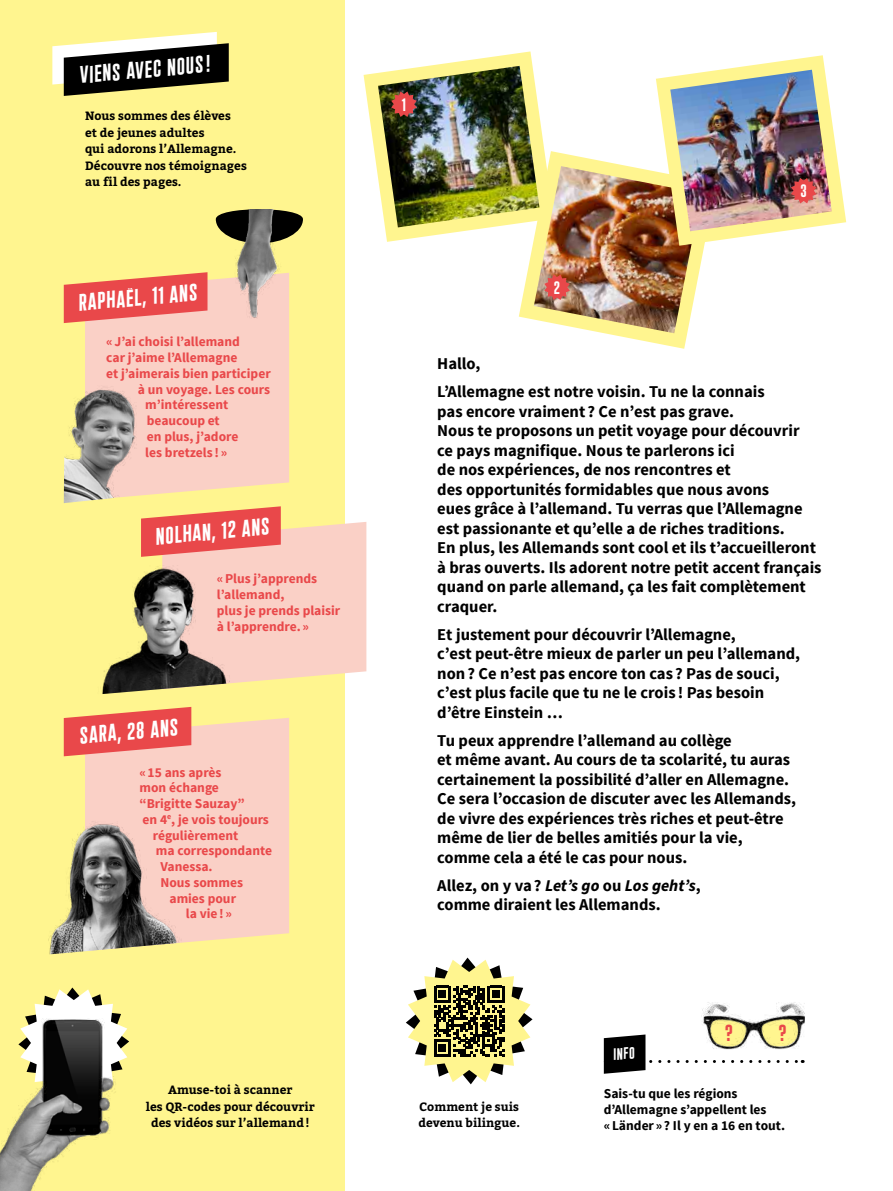
<style>
.page{position:relative;width:893px;height:1191px;background:#fff}
.page>*{position:absolute;margin:0;border:0;box-sizing:border-box;transform-origin:0 0}
.t1{font:24px "Plaak 2 Griffon 42 Bold";color:#fff}
.t2{font:23.4px "Plaak 2 Griffon 42 Bold";color:#e9484a}
.t3{font:18px "Plaak 2 Griffon 42 Bold";color:#fff}
.t4{font:700 16.5px/19.5px "Source Sans Pro";color:#000}
.t5{font:16.5px "Plaak 2 Griffon 42 Bold";color:#fff}
.t6{font:700 13.5px/15.8px "Source Sans Pro";color:#e9484a}
.t7{font:700 13.5px/15.8px "Source Sans Pro";color:#000}
.t8{font:700 12px/16.5px "Bitter";color:#000}
.s1{font-style:italic}
</style>
<div class="page">
<div style="left:0;top:0;width:344px;height:1191px;background:#fff58f"></div>
<div style="left:85px;top:718px;width:204px;height:224px;background:#fad0c6"></div>
<img style="left:48px;top:817px;width:143px;height:138px">
<svg style="left:64px;top:707px;width:127px;height:49px;background:#ed695e"></svg>
<svg style="left:52px;top:32px;width:177px;height:64px"></svg>
<img style="left:102px;top:579px;width:60px;height:115px">
<svg style="left:141px;top:506px;width:225px;height:183px;background:#dcad9d"></svg>
<svg style="left:44px;top:987px;width:58px;height:14px"></svg>
<img style="left:0;top:1001px;width:129px;height:190px">
<svg style="left:604px;top:1034px;width:199px;height:39px"></svg>
<img style="left:691px;top:1002px;width:114px;height:50px">
<div style="left:85px;top:273px;width:204px;height:217px;background:#fad0c6"></div>
<img style="left:64px;top:333px;width:139px;height:170px">
<svg style="left:64px;top:272px;width:143px;height:51px;background:#ed6e61"></svg>
<svg style="left:292px;top:212px;width:11px;height:23px"></svg>
<img style="left:213px;top:209px;width:79px;height:120px">
<img style="left:364px;top:51px;width:482px;height:298px">
<svg style="left:406px;top:957px;width:127px;height:127px"></svg>
<h1 class="t1" style="left:78px;top:64px;width:132px;rotate:-5deg">Viens avec nous !</h1>
<p class="t8" style="left:85px;top:108px;width:163px">Nous sommes des élèves<br>et de jeunes adultes<br>qui adorons l’Allemagne.<br>Découvre nos témoignages au fil des pages.</p>
<h1 class="t1" style="left:77px;top:291px;width:121px;rotate:-5deg">raphaËl, 11 ANS</h1>
<p class="t6" style="left:106px;top:334px;width:135px">«J’ai choisi l’allemand</p>
<p class="t6" style="left:106px;top:350px;width:133px">car j’aime l’Allemagne</p>
<p class="t6" style="left:106px;top:366px;width:166px">et j’aimerais bien participer</p>
<p class="t6" style="left:138px;top:381px;width:134px">à un voyage. Les cours</p>
<p class="t6" style="left:145px;top:397px;width:85px">m’intéressent</p>
<p class="t6" style="left:147px;top:413px;width:75px">beaucoup et</p>
<p class="t6" style="left:147px;top:429px;width:93px">en plus, j’adore</p>
<p class="t6" style="left:145px;top:445px;width:83px">les bretzels ! »</p>
<h1 class="t1" style="left:154px;top:525px;width:116px;rotate:-5deg">NOLhAN, 12 ANS</h1>
<p class="t6" style="left:217px;top:571px;width:125px">«Plus j’apprends l’allemand,<br>plus je prends plaisir à l’apprendre. »</p>
<h1 class="t1" style="left:78px;top:724px;width:100px;rotate:-5deg">SARA, 28 ANS</h1>
<p class="t6" style="left:139px;top:764px;width:84px">«15 ans après</p>
<p class="t6" style="left:139px;top:780px;width:81px">mon échange</p>
<p class="t6" style="left:139px;top:796px;width:107px">“Brigitte Sauzay”</p>
<p class="t6" style="left:142px;top:812px;width:128px">en 4<sup>e</sup>, je vois toujours</p>
<p class="t6" style="left:153px;top:827px;width:87px">régulièrement</p>
<p class="t6" style="left:156px;top:843px;width:118px">ma correspondante</p>
<p class="t6" style="left:160px;top:859px;width:54px">Vanessa.</p>
<p class="t6" style="left:160px;top:875px;width:84px">Nous sommes</p>
<p class="t6" style="left:169px;top:890px;width:68px">amies pour</p>
<p class="t6" style="left:186px;top:906px;width:48px">la vie! »</p>
<p class="t3" style="left:402px;top:96px;width:6px">1</p>
<p class="t3" style="left:800px;top:182px;width:8px">3</p>
<p class="t3" style="left:554px;top:279px;width:8px">2</p>
<p class="t4" style="left:437px;top:350px;width:329px;line-height:28px">Hallo,<br>L’Allemagne est notre voisin. Tu ne la connais</p>
<p class="t4" style="left:437px;top:402px;width:386px">pas encore vraiment ? Ce n’est pas grave.<br>Nous te proposons un petit voyage pour découvrir<br>ce pays magnifique. Nous te parlerons ici<br>de nos expériences, de nos rencontres et<br>des opportunités formidables que nous avons<br>eues grâce à l’allemand. Tu verras que l’Allemagne est passionante et qu’elle a de riches traditions.<br>En plus, les Allemands sont cool et ils t’accueilleront à bras ouverts. Ils adorent notre petit accent français quand on parle allemand, ça les fait complètement craquer.</p>
<p class="t4" style="left:437px;top:625px;width:364px">Et justement pour découvrir l’Allemagne,<br>c’est peut-être mieux de parler un peu l’allemand, non? Ce n’est pas encore ton cas ? Pas de souci, c’est plus facile que tu ne le crois ! Pas besoin d’être Einstein …</p>
<p class="t4" style="left:437px;top:731px;width:360px">Tu peux apprendre l’allemand au collège<br>et même avant. Au cours de ta scolarité, tu auras certainement la possibilité d’aller en Allemagne.<br>Ce sera l’occasion de discuter avec les Allemands, de vivre des expériences très riches et peut-être même de lier de belles amitiés pour la vie, comme cela a été le cas pour nous.</p>
<p class="t4" style="left:437px;top:876px;width:265px">Allez, on y va? <span class="s1">Let’s go</span> ou <span class="s1">Los geht’s</span>, comme diraient les Allemands.</p>
<p class="t5" style="left:612px;top:1046px;width:23px;rotate:-5deg">info</p>
<h2 class="t2" style="left:725px;top:1021px;width:10px">?</h2>
<h2 class="t2" style="left:778px;top:1021px;width:10px">?</h2>
<p class="t8" style="left:146px;top:1082px;width:170px;text-align:center">Amuse-toi à scanner<br>les QR-codes pour découvrir des vidéos sur l’allemand!</p>
<p class="t7" style="left:604px;top:1086px;width:183px">Sais-tu que les régions d’Allemagne s’appellent les «Länder » ? Il y en a 16 en tout.</p>
<p class="t8" style="left:418px;top:1098px;width:103px">Comment je suis devenu bilingue.</p>
</div>
